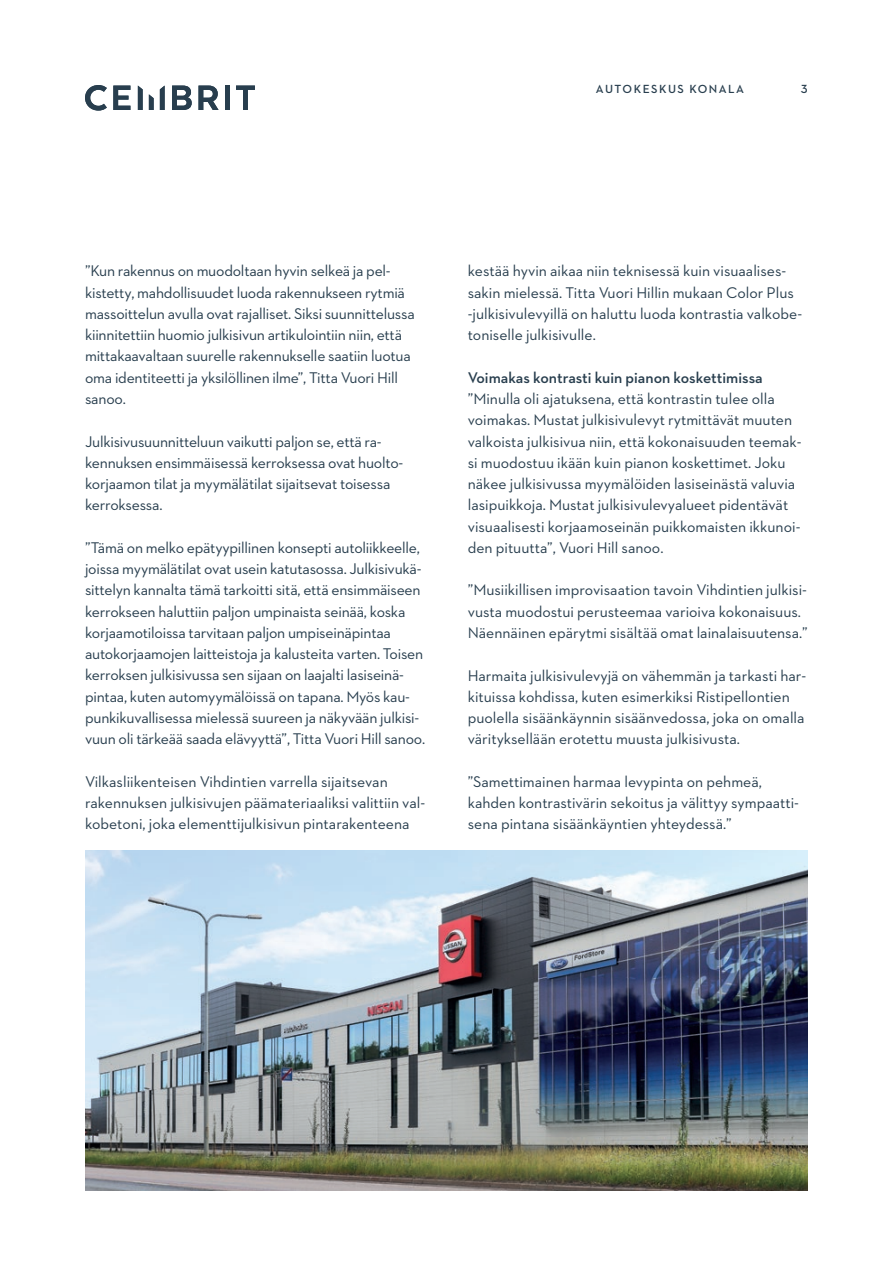
<style>
.page{position:relative;width:893px;height:1263px;background:#fff}
.page>*{position:absolute;margin:0;border:0;box-sizing:border-box;transform-origin:0 0}
.t1{font:15.75px/21.3px "Neutraface 2 Text";letter-spacing:-.005em;color:#283e4e}
.t2{font:600 15.75px "Neutraface 2 Text";color:#283e4e}
.t3{font:600 12px "Neutraface 2 Text";letter-spacing:.125em;color:#283e4e}
</style>
<div class="page">
<svg style="left:85px;top:85px;width:22px;height:26px"></svg>
<svg style="left:113px;top:86px;width:17px;height:24px"></svg>
<svg style="left:172px;top:86px;width:20px;height:24px"></svg>
<svg style="left:199px;top:86px;width:20px;height:24px"></svg>
<div style="left:225px;top:86px;width:5px;height:24px;background:#283e4e"></div>
<svg style="left:236px;top:86px;width:19px;height:24px"></svg>
<svg style="left:138px;top:86px;width:5px;height:24px"></svg>
<svg style="left:149px;top:94px;width:5px;height:16px"></svg>
<svg style="left:160px;top:86px;width:5px;height:24px"></svg>
<img style="left:85px;top:850px;width:723px;height:341px">
<p class="t3" style="left:596px;top:82px;width:150px">AUTOKESKUS KONALA</p>
<p class="t3" style="left:801px;top:82px;width:8px">3</p>
<p class="t1" style="left:85px;top:260px;width:331px">”Kun rakennus on muodoltaan hyvin selkeä ja pel&shy;kistetty, mahdollisuudet luoda rakennukseen rytmiä massoittelun avulla ovat rajalliset. Siksi suunnittelussa kiinnitettiin huomio julkisivun artikulointiin niin, että mittakaavaltaan suurelle rakennukselle saatiin luotua oma identiteetti ja yksilöllinen ilme”, Titta Vuori Hill sanoo.</p>
<p class="t1" style="left:85px;top:430px;width:320px">Julkisivusuunnitteluun vaikutti paljon se, että ra&shy;kennuksen ensimmäisessä kerroksessa ovat huolto&shy;korjaamon tilat ja myymälätilat sijaitsevat toisessa kerroksessa.</p>
<p class="t1" style="left:85px;top:537px;width:342px">”Tämä on melko epätyypillinen konsepti autoliikkeelle, joissa myymälätilat ovat usein katutasossa. Julkisivukä&shy;sittelyn kannalta tämä tarkoitti sitä, että ensimmäiseen kerrokseen haluttiin paljon umpinaista seinää, koska korjaamotiloissa tarvitaan paljon umpiseinäpintaa autokorjaamojen laitteistoja ja kalusteita varten. Toisen kerroksen julkisivussa sen sijaan on laajalti lasiseinä&shy;pintaa, kuten automyymälöissä on tapana. Myös kau&shy;punkikuvallisessa mielessä suureen ja näkyvään julkisi&shy;vuun oli tärkeää saada elävyyttä”, Titta Vuori Hill sanoo.</p>
<p class="t1" style="left:85px;top:770px;width:342px">Vilkasliikenteisen Vihdintien varrella sijaitsevan rakennuksen julkisivujen päämateriaaliksi valittiin val&shy;kobetoni, joka elementtijulkisivun pintarakenteena</p>
<p class="t1" style="left:468px;top:260px;width:336px">kestää hyvin aikaa niin teknisessä kuin visuaalises&shy;sakin mielessä. Titta Vuori Hillin mukaan Color Plus -julkisivulevyillä on haluttu luoda kontrastia valkobe&shy;toniselle julkisivulle.</p>
<p class="t2" style="left:468px;top:367px;width:296px">Voimakas kontrasti kuin pianon koskettimissa</p>
<p class="t1" style="left:468px;top:388px;width:335px">”Minulla oli ajatuksena, että kontrastin tulee olla voimakas. Mustat julkisivulevyt rytmittävät muuten valkoista julkisivua niin, että kokonaisuuden teemak&shy;si muodostuu ikään kuin pianon koskettimet. Joku näkee julkisivussa myymälöiden lasiseinästä valuvia lasipuikkoja. Mustat julkisivulevyalueet pidentävät visuaalisesti korjaamoseinän puikkomaisten ikkunoi&shy;den pituutta”, Vuori Hill sanoo.</p>
<p class="t1" style="left:468px;top:579px;width:342px">”Musiikillisen improvisaation tavoin Vihdintien julkisi&shy;vusta muodostui perusteemaa varioiva kokonaisuus.<br>Näennäinen epärytmi sisältää omat lainalaisuutensa.”</p>
<p class="t1" style="left:468px;top:664px;width:340px">Harmaita julkisivulevyjä on vähemmän ja tarkasti har&shy;kituissa kohdissa, kuten esimerkiksi Ristipellontien puolella sisäänkäynnin sisäänvedossa, joka on omalla värityksellään erotettu muusta julkisivusta.</p>
<p class="t1" style="left:468px;top:771px;width:333px">”Samettimainen harmaa levypinta on pehmeä, kahden kontrastivärin sekoitus ja välittyy sympaatti&shy;sena pintana sisäänkäyntien yhteydessä.”</p>
</div>
